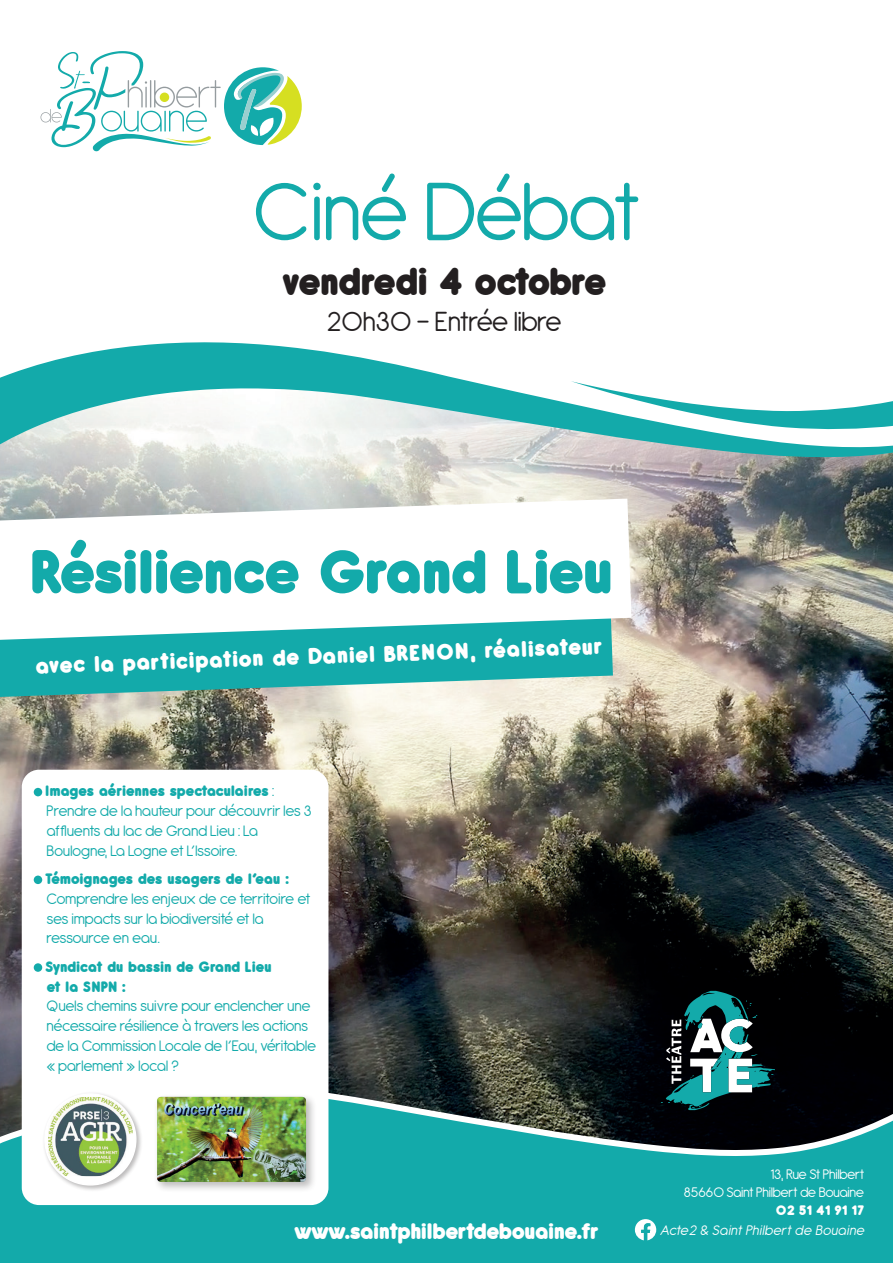
<style>
.page{position:relative;width:893px;height:1263px;background:#fff}
.page>*{position:absolute;margin:0;border:0;box-sizing:border-box;transform-origin:0 0}
.t1{font:90px "Antipasto";letter-spacing:-.04em;color:#13aaaa}
.t2{font:800 67.8px "Antipasto";letter-spacing:-.04em;color:#13aaaa}
.t3{font:800 42.6px "Antipasto";letter-spacing:-.045em;color:#231f20}
.t4{font:30px "Antipasto";letter-spacing:-.025em;color:#231f20}
.t5{font:800 24.9px "Antipasto";color:#fff}
.t6{font:800 24.6px "Antipasto";letter-spacing:-.04em;color:#fff}
.t7{font:16.5px/19.8px "Antipasto";letter-spacing:-.03em;color:#13aaaa}
.t8{font:800 16.5px/19.8px "Antipasto";letter-spacing:-.03em;color:#13aaaa}
.t9{font:15.15px/18.1px "Antipasto";letter-spacing:-.025em;color:#fff;text-align:right}
.t10{font:italic 15.15px "Antipasto";color:#fff}
.t11{font:800 15.15px "Antipasto";color:#fff}
.s1{font-weight:800}
</style>
<div class="page">
<div style="left:0;top:1074px;width:893px;height:189px;background:#13aaaa"></div>
<img style="left:0;top:517px;width:893px;height:642px">
<svg style="left:41px;top:51px;width:261px;height:101px"></svg>
<div style="left:160px;top:93px;width:9px;height:9px;background:#d6df21;border-radius:50%"></div>
<svg style="left:0;top:342px;width:893px;height:175px"></svg>
<svg style="left:571px;top:363px;width:322px;height:67px"></svg>
<svg style="left:0;top:640px;width:613px;height:57px;background:#3ab3b0"></svg>
<svg style="left:661px;top:991px;width:114px;height:119px"></svg>
<svg style="left:0;top:499px;width:631px;height:141px"></svg>
<svg style="left:635px;top:1219px;width:21px;height:21px"></svg>
<div style="left:22px;top:770px;width:306px;height:435px;background:#fff;border-radius:17px"></div>
<div style="left:34px;top:788px;width:8px;height:8px;background:#13aaaa;border-radius:50%"></div>
<div style="left:34px;top:875px;width:8px;height:9px;background:#13aaaa;border-radius:50%"></div>
<div style="left:34px;top:963px;width:8px;height:9px;background:#13aaaa;border-radius:50%"></div>
<div style="left:153px;top:1093px;width:164px;height:99px;background:#231f20;opacity:.3"></div>
<img style="left:157px;top:1097px;width:149px;height:85px">
<div style="left:42px;top:1091px;width:101px;height:101px;background:#231f20;opacity:.3"></div>
<div style="left:45px;top:1094px;width:91px;height:91px;background:#fff;border-radius:50%"></div>
<img style="left:48px;top:1097px;width:85px;height:79px">
<h1 class="t1" style="left:252px;top:160px;width:390px">Ciné Débat</h1>
<h3 class="t3" style="left:281px;top:254px;width:328px">vendredi 4 octobre</h3>
<h3 class="t4" style="left:327px;top:304px;width:237px">20h30 - Entrée libre</h3>
<h2 class="t2" style="left:29px;top:528px;width:586px">Résilience Grand Lieu</h2>
<h3 class="t5" style="left:35px;top:650px;width:568px;rotate:-2deg">avec la participation de Daniel BRENON, réalisateur</h3>
<p class="t7" style="left:45px;top:782px;width:268px"><span class="s1">Images aériennes spectaculaires</span> :<br>Prendre de la hauteur pour découvrir les 3 affluents du lac de Grand Lieu : La Boulogne, La Logne et L’Issoire.</p>
<p class="t8" style="left:45px;top:869px;width:246px">Témoignages des usagers de l’eau :</p>
<p class="t7" style="left:46px;top:889px;width:266px">Comprendre les enjeux de ce territoire et ses impacts sur la biodiversité et la ressource en eau.</p>
<p class="t8" style="left:45px;top:957px;width:228px">Syndicat du bassin de Grand Lieu et la SNPN :</p>
<p class="t7" style="left:46px;top:997px;width:271px">Quels chemins suivre pour enclencher une nécessaire résilience à travers les actions de la Commission Locale de l’Eau, véritable « parlement » local ?</p>
<p class="t9" style="left:684px;top:1165px;width:182px">13, Rue St Philbert<br>85660 Saint Philbert de Bouaine</p>
<p class="t11" style="left:776px;top:1200px;width:90px">02 51 41 91 17</p>
<h3 class="t6" style="left:294px;top:1216px;width:306px">www.saintphilbertdebouaine.fr</h3>
<p class="t10" style="left:660px;top:1222px;width:209px">Acte2 &amp; Saint Philbert de Bouaine</p>
</div>
